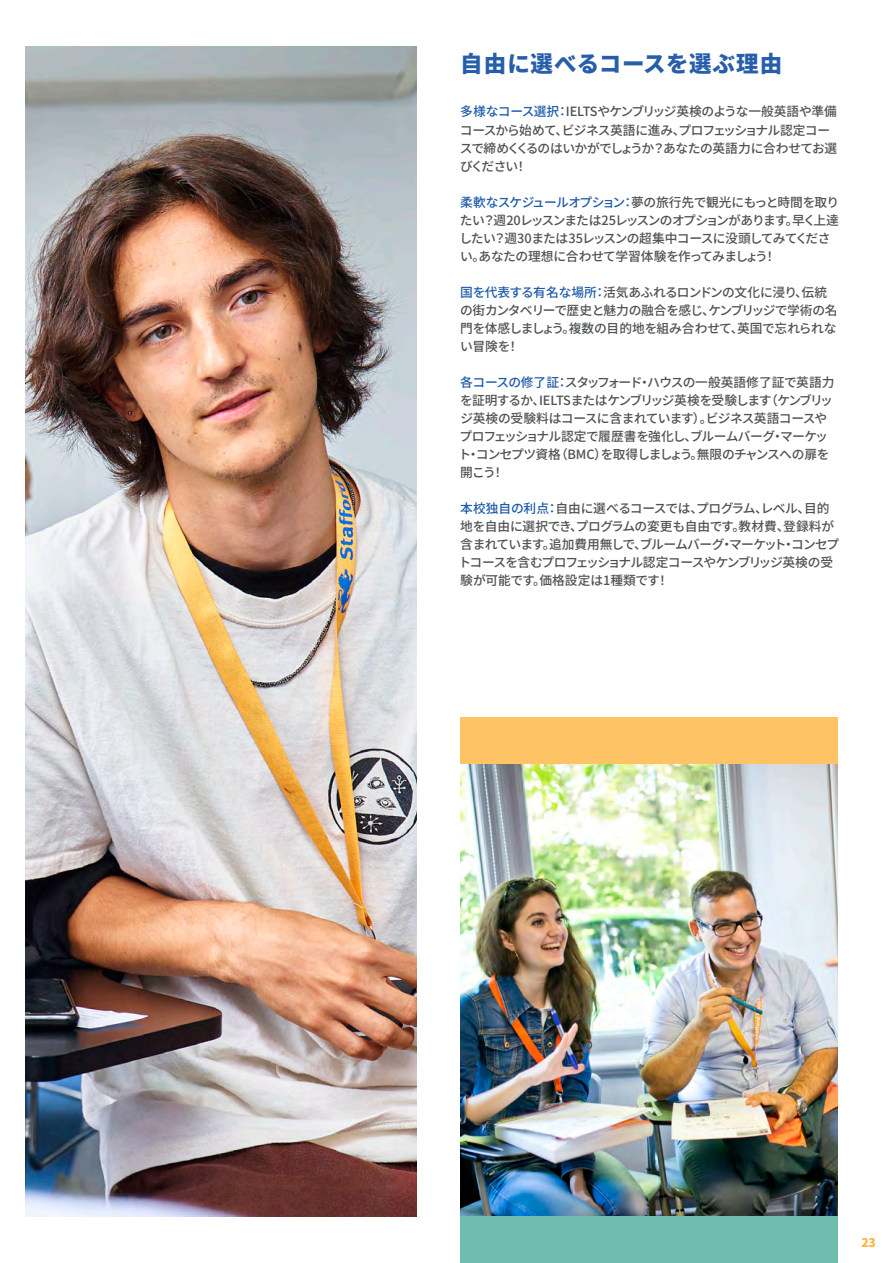
<style>
.page{position:relative;width:893px;height:1263px;background:#fff}
.page>*{position:absolute;margin:0;border:0;box-sizing:border-box;transform-origin:0 0}
.t1{font:800 22.5px "Source Han Sans JP";letter-spacing:.035em;color:#275eac}
.t2{font:500 12.75px/18px "Source Han Sans JP";letter-spacing:-.04em;color:#4f5252}
.t3{font:800 12px "Source Han Sans JP";color:#fcb53b}
.s1{color:#1e5baa}
</style>
<div class="page">
<img style="left:26px;top:47px;width:390px;height:1169px">
<img style="left:460px;top:764px;width:378px;height:452px">
<div style="left:460px;top:1216px;width:378px;height:47px;background:#70bdb0"></div>
<div style="left:460px;top:717px;width:378px;height:47px;background:#fdc365"></div>
<p class="t1" style="left:460px;top:51px;width:323px">自由に選べるコースを選ぶ理由</p>
<p class="t2" style="left:460px;top:103px;width:379px"><span class="s1">多様なコース選択：</span>IELTSやケンブリッジ英検のような一般英語や準備コースから始めて、ビジネス英語に進み、プロフェッショナル認定コースで締めくくるのはいかがでしょうか？あなたの英語力に合わせてお選びください！</p>
<p class="t2" style="left:459px;top:193px;width:381px"><span class="s1">柔軟なスケジュールオプション：</span>夢の旅行先で観光にもっと時間を取りたい？週20レッスンまたは25レッスンのオプションがあります。早く上達したい？週30または35レッスンの超集中コースに没頭してみてください。あなたの理想に合わせて学習体験を作ってみましょう！</p>
<p class="t2" style="left:460px;top:283px;width:379px"><span class="s1">国を代表する有名な場所：</span>活気あふれるロンドンの文化に浸り、伝統の街カンタベリーで歴史と魅力の融合を感じ、ケンブリッジで学術の名門を体感しましょう。複数の目的地を組み合わせて、英国で忘れられない冒険を！</p>
<p class="t2" style="left:458px;top:373px;width:378px"><span class="s1">各コースの修了証：</span>スタッフォード・ハウスの一般英語修了証で英語力を証明するか、IELTSまたはケンブリッジ英検を受験します（ケンブリッジ英検の受験料はコースに含まれています）。ビジネス英語コースやプロフェッショナル認定で履歴書を強化し、ブルームバーグ・マーケット・コンセプツ資格（BMC）を取得しましょう。無限のチャンスへの扉を開こう！</p>
<p class="t2" style="left:458px;top:499px;width:382px"><span class="s1">本校独自の利点：</span>自由に選べるコースでは、プログラム、レベル、目的地を自由に選択でき、プログラムの変更も自由です。教材費、登録料が含まれています。追加費用無しで、ブルームバーグ・マーケット・コンセプトコースを含むプロフェッショナル認定コースやケンブリッジ英検の受験が可能です。価格設定は1種類です！</p>
<p class="t3" style="left:861px;top:1235px;width:16px">23</p>
</div>
